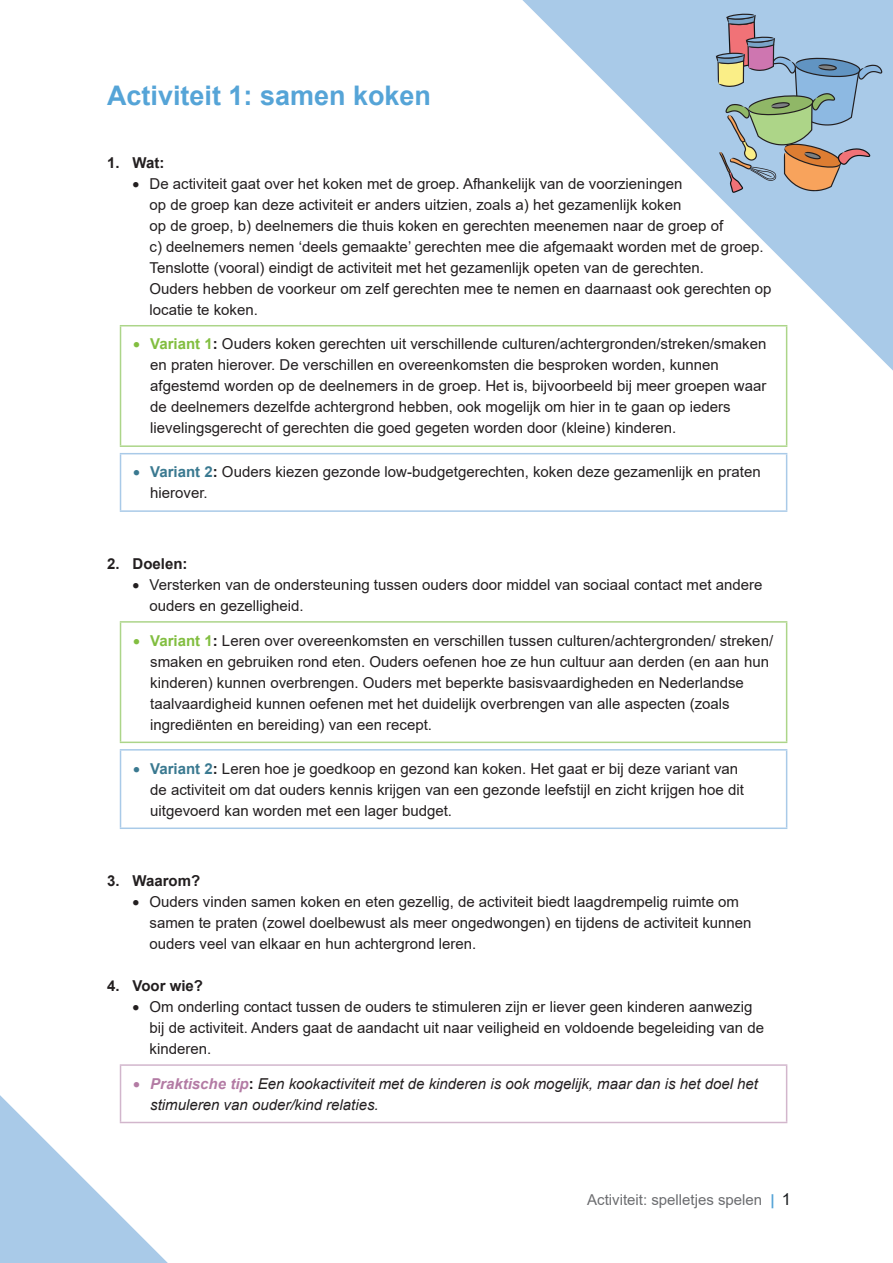
<style>
.page{position:relative;width:893px;height:1263px;background:#fff}
.page>*{position:absolute;margin:0;border:0;box-sizing:border-box;transform-origin:0 0}
.Kop{font:700 27px "Arial";color:#55a4d7}
.Hoofdstekst{font:15px/21px "Arial";color:#231f20}
.inspring{font:15px/21px "Arial";color:#231f20}
.Hoofdstekst-2{font:italic 15px/21px "Arial";color:#231f20}
.numm_inspring{font:700 15px "Arial";color:#231f20}
.t1{font:15px "Arial";color:#6c6d70}
.s1{color:#82be40}
.s2{font-weight:700;color:#82be40}
.s3{font-weight:700}
.s4{color:#3a7990}
.s5{font-weight:700;color:#3a7990}
.s6{color:#b37ba4}
.s7{font-weight:700;color:#b37ba4}
.s8{font-weight:700;font-style:normal}
.s9{font-weight:700;color:#55a4d7}
.s10{font-size:16.5px;color:#191c1f}
</style>
<div class="page">
<svg style="left:0;top:1064px;width:303px;height:199px"></svg>
<svg style="left:522px;top:0;width:371px;height:371px"></svg>
<hr style="left:120px;top:325px;width:667px;height:1px;background:#acd589">
<hr style="left:120px;top:326px;width:1px;height:119px;background:#acd589">
<hr style="left:786px;top:326px;width:1px;height:119px;background:#acd589">
<hr style="left:120px;top:445px;width:667px;height:2px;background:#acd589">
<hr style="left:120px;top:453px;width:667px;height:1px;background:#a9cae8">
<hr style="left:120px;top:454px;width:1px;height:56px;background:#a9cae8">
<hr style="left:786px;top:454px;width:1px;height:56px;background:#a9cae8">
<hr style="left:120px;top:510px;width:667px;height:2px;background:#a9cae8">
<hr style="left:120px;top:621px;width:667px;height:2px;background:#acd589">
<hr style="left:120px;top:623px;width:1px;height:118px;background:#acd589">
<hr style="left:786px;top:623px;width:1px;height:118px;background:#acd589">
<hr style="left:120px;top:741px;width:667px;height:2px;background:#acd589">
<hr style="left:120px;top:749px;width:667px;height:1px;background:#a9cae8">
<hr style="left:120px;top:750px;width:1px;height:77px;background:#a9cae8">
<hr style="left:786px;top:750px;width:1px;height:77px;background:#a9cae8">
<hr style="left:120px;top:827px;width:667px;height:2px;background:#a9cae8">
<hr style="left:120px;top:1064px;width:667px;height:2px;background:#d2b6cc">
<hr style="left:120px;top:1066px;width:1px;height:56px;background:#d2b6cc">
<hr style="left:786px;top:1066px;width:1px;height:56px;background:#d2b6cc">
<hr style="left:120px;top:1122px;width:667px;height:1px;background:#d2b6cc">
<svg style="left:716px;top:14px;width:166px;height:179px;background:#a2b3bd"></svg>
<p class="Kop" style="left:107px;top:76px;width:326px">Activiteit 1: samen koken</p>
<p class="numm_inspring" style="left:107px;top:152px;width:59px">1. Wat:</p>
<p class="Hoofdstekst" style="left:150px;top:173px;width:615px;text-indent:-17px">• De activiteit gaat over het koken met de groep. Afhankelijk van de voorzieningen<br>op de groep kan deze activiteit er anders uitzien, zoals a) het gezamenlijk koken<br>op de groep, b) deelnemers die thuis koken en gerechten meenemen naar de groep of<br>c) deelnemers nemen ‘deels gemaakte’ gerechten mee die afgemaakt worden met de groep.<br>Tenslotte (vooral) eindigt de activiteit met het gezamenlijk opeten van de gerechten.</p>
<p class="Hoofdstekst" style="left:150px;top:278px;width:624px">Ouders hebben de voorkeur om zelf gerechten mee te nemen en daarnaast ook gerechten op locatie te koken.</p>
<p class="Hoofdstekst" style="left:150px;top:334px;width:618px;text-indent:-17px"><span class="s1">•</span> <span class="s2">Variant 1</span><span class="s3">:</span> Ouders koken gerechten uit verschillende culturen/achtergronden/streken/smaken en praten hierover. De verschillen en overeenkomsten die besproken worden, kunnen afgestemd worden op de deelnemers in de groep. Het is, bijvoorbeeld bij meer groepen waar de deelnemers dezelfde achtergrond hebben, ook mogelijk om hier in te gaan op ieders lievelingsgerecht of gerechten die goed gegeten worden door (kleine) kinderen.</p>
<p class="Hoofdstekst" style="left:150px;top:461px;width:612px;text-indent:-17px"><span class="s4">•</span> <span class="s5">Variant 2</span><span class="s3">:</span> Ouders kiezen gezonde low-budgetgerechten, koken deze gezamenlijk en praten hierover.</p>
<p class="numm_inspring" style="left:107px;top:553px;width:82px">2. Doelen:</p>
<p class="Hoofdstekst" style="left:150px;top:574px;width:614px;text-indent:-17px">• Versterken van de ondersteuning tussen ouders door middel van sociaal contact met andere ouders en gezelligheid.</p>
<p class="Hoofdstekst" style="left:150px;top:630px;width:624px;text-indent:-17px"><span class="s1">•</span> <span class="s2">Variant 1</span><span class="s3">:</span> Leren over overeenkomsten en verschillen tussen culturen/achtergronden/ streken/ smaken en gebruiken rond eten. Ouders oefenen hoe ze hun cultuur aan derden (en aan hun kinderen) kunnen overbrengen. Ouders met beperkte basisvaardigheden en Nederlandse taalvaardigheid kunnen oefenen met het duidelijk overbrengen van alle aspecten (zoals ingrediënten en bereiding) van een recept.</p>
<p class="Hoofdstekst" style="left:150px;top:758px;width:595px;text-indent:-17px"><span class="s4">•</span> <span class="s5">Variant 2</span><span class="s3">:</span> Leren hoe je goedkoop en gezond kan koken. Het gaat er bij deze variant van de activiteit om dat ouders kennis krijgen van een gezonde leefstijl en zicht krijgen hoe dit uitgevoerd kan worden met een lager budget.</p>
<p class="numm_inspring" style="left:107px;top:870px;width:95px">3. Waarom?</p>
<p class="inspring" style="left:150px;top:891px;width:603px;text-indent:-17px">• Ouders vinden samen koken en eten gezellig, de activiteit biedt laagdrempelig ruimte om samen te praten (zowel doelbewust als meer ongedwongen) en tijdens de activiteit kunnen ouders veel van elkaar en hun achtergrond leren.</p>
<p class="numm_inspring" style="left:107px;top:975px;width:98px">4. Voor wie?</p>
<p class="inspring" style="left:150px;top:996px;width:616px;text-indent:-17px">• Om onderling contact tussen de ouders te stimuleren zijn er liever geen kinderen aanwezig bij de activiteit. Anders gaat de aandacht uit naar veiligheid en voldoende begeleiding van de kinderen.</p>
<p class="Hoofdstekst-2" style="left:150px;top:1073px;width:609px;text-indent:-17px"><span class="s6">•</span> <span class="s7">Praktische tip</span><span class="s8">:</span> Een kookactiviteit met de kinderen is ook mogelijk, maar dan is het doel het stimuleren van ouder/kind relaties.</p>
<p class="t1" style="left:587px;top:1189px;width:204px">Activiteit: spelletjes spelen <span class="s9">|</span> <span class="s10">1</span></p>
</div>
